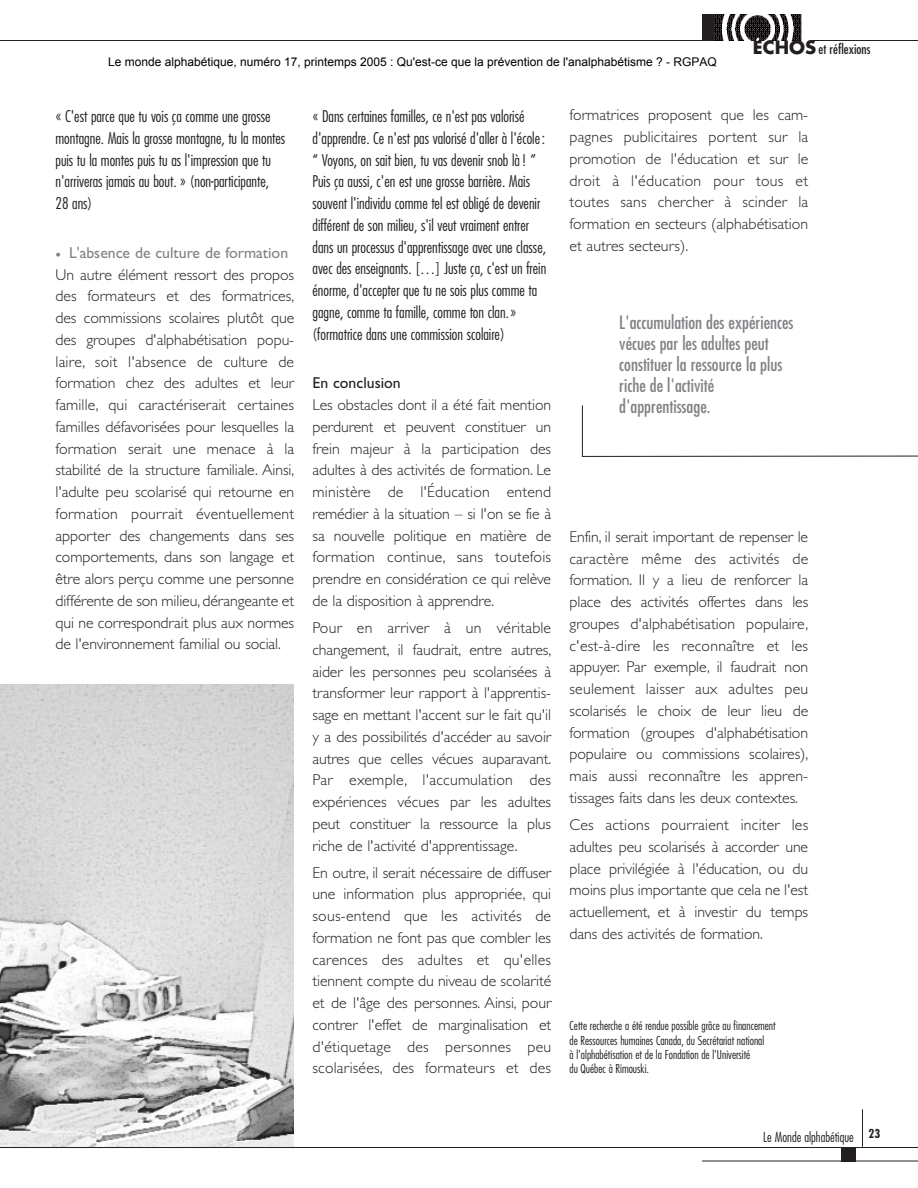
<style>
.page{position:relative;width:918px;height:1188px;background:#fff}
.page>*{position:absolute;margin:0;border:0;box-sizing:border-box;transform-origin:0 0}
.t1{font:condensed 18px/21px "Futura";color:#808285}
.t2{font:300 15.75px/21.8px "Gill Sans";letter-spacing:-.005em;color:#231f20;text-align:justify}
.t3{font:300 condensed 15.75px/21.8px "Futura";color:#231f20}
.t4{font:15.75px "Gill Sans";color:#808285}
.t5{font:15.75px "Gill Sans";color:#231f20}
.t6{font:300 condensed 13.5px "Futura";color:#231f20}
.t7{font:condensed 13.5px "Futura";color:#231f20}
.t8{font:300 condensed 12px/14.4px "Futura";color:#231f20}
.t9{font:12px "Arial";color:#000}
.t10{font:700 condensed 12px "Futura";color:#231f20}
.s1{font-weight:700;font-stretch:normal;font-size:18px}
</style>
<div class="page">
<img style="left:0;top:684px;width:293px;height:463px">
<hr style="left:0;top:1147px;width:918px;height:1px;background:#231f20">
<hr style="left:702px;top:1161px;width:216px;height:1px;background:#231f20">
<hr style="left:862px;top:1109px;width:1px;height:38px;background:#231f20">
<div style="left:842px;top:1148px;width:14px;height:14px;background:#231f20"></div>
<hr style="left:0;top:40px;width:918px;height:1px;background:#231f20">
<svg style="left:582px;top:405px;width:336px;height:52px"></svg>
<div style="left:702px;top:14px;width:109px;height:27px;background:#231f20"></div>
<img style="left:714px;top:14px;width:97px;height:27px">
<svg style="left:756px;top:37px;width:4px;height:4px"></svg>
<p class="t9" style="left:108px;top:54px;width:610px">Le monde alphabétique, numéro 17, printemps 2005 : Qu'est-ce que la prévention de l'analphabétisme ? - RGPAQ</p>
<p class="t7" style="left:753px;top:43px;width:119px"><span class="s1">ÉCHOS</span> et réflexions</p>
<p class="t3" style="left:56px;top:106px;width:231px">« C'est parce que tu vois ça comme une grosse montagne. Mais la grosse montagne, tu la montes puis tu la montes puis tu as l'impression que tu n'arriveras jamais au bout. » (non-participante, 28 ans)</p>
<p class="t4" style="left:56px;top:247px;width:234px">• L'absence de culture de formation</p>
<p class="t2" style="left:55px;top:265px;width:240px">Un autre élément ressort des propos des formateurs et des formatrices, des commissions scolaires plutôt que des groupes d'alphabétisation popu&shy;laire, soit l'absence de culture de formation chez des adultes et leur famille, qui caractériserait certaines familles défavorisées pour lesquelles la formation serait une menace à la stabilité de la structure familiale. Ainsi, l'adulte peu scolarisé qui retourne en formation pourrait éventuellement apporter des changements dans ses comportements, dans son langage et être alors perçu comme une personne différente de son milieu, dérangeante et qui ne correspondrait plus aux normes de l'environnement familial ou social.</p>
<p class="t3" style="left:313px;top:106px;width:235px">« Dans certaines familles, ce n'est pas valorisé d'apprendre. Ce n'est pas valorisé d'aller à l'école: “ Voyons, on sait bien, tu vas devenir snob là! ” Puis ça aussi, c'en est une grosse barrière. Mais souvent l'individu comme tel est obligé de devenir différent de son milieu, s'il veut vraiment entrer dans un processus d'apprentissage avec une classe, avec des enseignants. […] Juste ça, c'est un frein énorme, d'accepter que tu ne sois plus comme ta gagne, comme ta famille, comme ton clan.» (formatrice dans une commission scolaire)</p>
<p class="t5" style="left:313px;top:378px;width:90px">En conclusion</p>
<p class="t2" style="left:313px;top:396px;width:240px">Les obstacles dont il a été fait mention perdurent et peuvent constituer un frein majeur à la participation des adultes à des activités de formation. Le ministère de l'Éducation entend remédier à la situation – si l'on se fie à sa nouvelle politique en matière de formation continue, sans toutefois prendre en considération ce qui relève de la disposition à apprendre.</p>
<p class="t2" style="left:313px;top:619px;width:240px">Pour en arriver à un véritable changement, il faudrait, entre autres, aider les personnes peu scolarisées à transformer leur rapport à l'apprentis&shy;sage en mettant l'accent sur le fait qu'il y a des possibilités d'accéder au savoir autres que celles vécues auparavant.<br>Par exemple, l'accumulation des expériences vécues par les adultes peut constituer la ressource la plus riche de l'activité d'apprentissage.</p>
<p class="t2" style="left:313px;top:863px;width:240px">En outre, il serait nécessaire de diffuser une information plus appropriée, qui sous-entend que les activités de formation ne font pas que combler les carences des adultes et qu'elles tiennent compte du niveau de scolarité et de l'âge des personnes. Ainsi, pour contrer l'effet de marginalisation et d'étiquetage des personnes peu scolarisées, des formateurs et des</p>
<p class="t2" style="left:570px;top:106px;width:240px">formatrices proposent que les cam&shy;pagnes publicitaires portent sur la promotion de l'éducation et sur le droit à l'éducation pour tous et toutes sans chercher à scinder la formation en secteurs (alphabétisation et autres secteurs).</p>
<p class="t1" style="left:619px;top:313px;width:176px">L'accumulation des expériences vécues par les adultes peut constituer la ressource la plus riche de l'activité d'apprentissage.</p>
<p class="t2" style="left:570px;top:528px;width:240px">Enfin, il serait important de repenser le caractère même des activités de formation. Il y a lieu de renforcer la place des activités offertes dans les groupes d'alphabétisation populaire, c'est-à-dire les reconnaître et les appuyer. Par exemple, il faudrait non seulement laisser aux adultes peu scolarisés le choix de leur lieu de formation (groupes d'alphabétisation populaire ou commissions scolaires), mais aussi reconnaître les appren&shy;tissages faits dans les deux contextes.</p>
<p class="t2" style="left:570px;top:816px;width:240px">Ces actions pourraient inciter les adultes peu scolarisés à accorder une place privilégiée à l'éducation, ou du moins plus importante que cela ne l'est actuellement, et à investir du temps dans des activités de formation.</p>
<p class="t8" style="left:570px;top:1019px;width:208px">Cette recherche a été rendue possible grâce au financement de Ressources humaines Canada, du Secrétariat national<br>à l'alphabétisation et de la Fondation de l'Université<br>du Québec à Rimouski.</p>
<p class="t6" style="left:763px;top:1131px;width:92px">Le Monde alphabétique</p>
<p class="t10" style="left:869px;top:1129px;width:13px">23</p>
</div>
